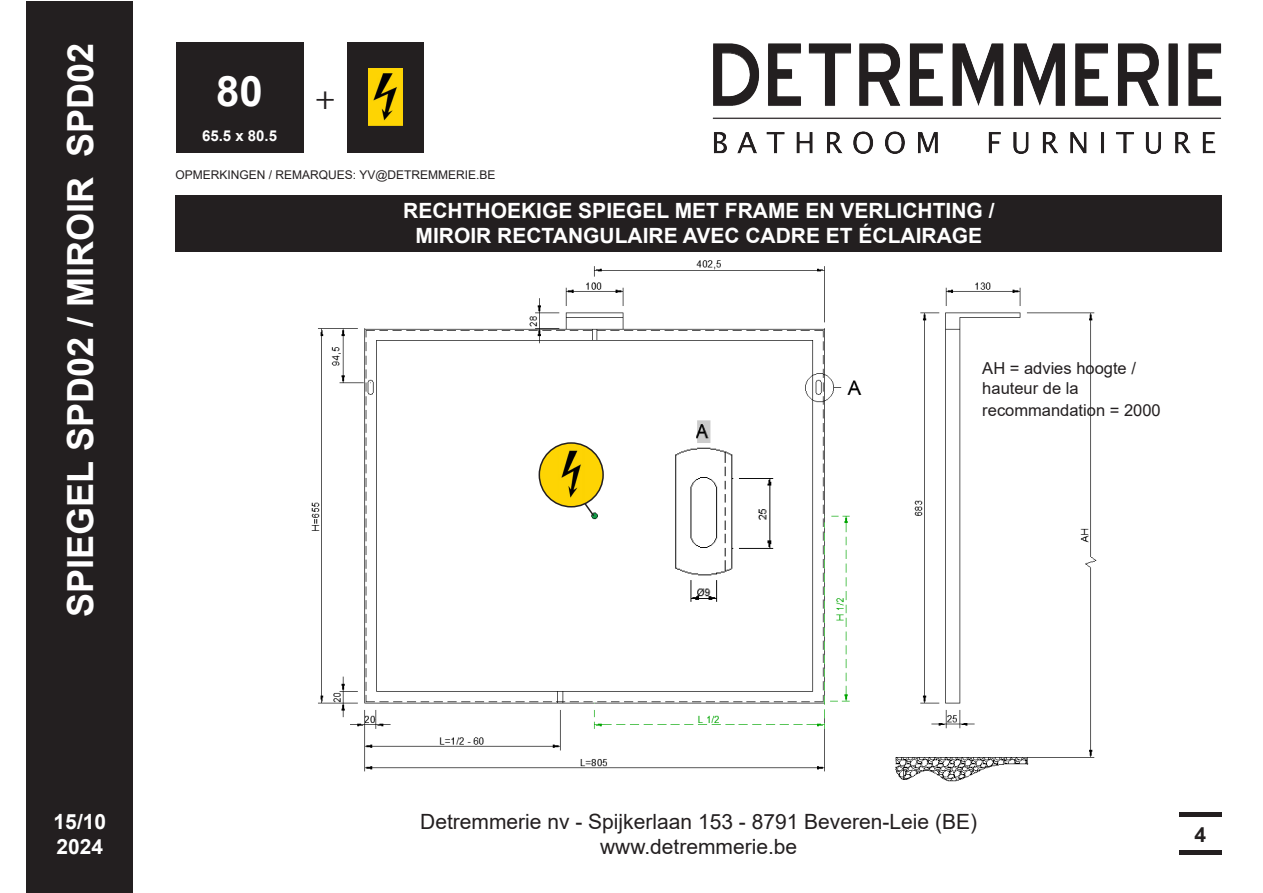
<style>
.page{position:relative;width:1263px;height:893px;background:#fff}
.page>*{position:absolute;margin:0;border:0;box-sizing:border-box;transform-origin:0 0}
.t1{font:700 42px "Arial";color:#fff}
.t2{font:700 36px "Arial";color:#fff}
.t3{font:36px "Minion Pro";color:#231f20}
.t4{font:700 21px/25.2px "Arial";color:#fff}
.t5{font:21px/25.2px "Arial";color:#231f20;text-align:center}
.t6{font:700 21px "Arial";color:#231f20}
.t7{font:16.5px "Arial";color:#231f20}
.t8{font:700 15px "Arial";color:#fff}
.t9{font:12px "Arial";color:#231f20}
</style>
<div class="page">
<div style="left:27px;top:1px;width:106px;height:892px;background:#231f20"></div>
<hr style="left:1179px;top:813px;width:43px;height:4px;background:#231f20">
<hr style="left:1179px;top:851px;width:43px;height:4px;background:#231f20">
<img style="left:311px;top:260px;width:786px;height:522px">
<img style="left:712px;top:43px;width:510px;height:110px">
<div style="left:176px;top:196px;width:1046px;height:55px;background:#231f20"></div>
<div style="left:176px;top:43px;width:127px;height:110px;background:#231f20"></div>
<img style="left:661px;top:409px;width:115px;height:206px">
<div style="left:347px;top:43px;width:77px;height:110px;background:#231f20"></div>
<img style="left:368px;top:68px;width:35px;height:58px">
<div style="left:539px;top:443px;width:64px;height:64px;background:#fed403;border-radius:50%"></div>
<div style="left:538px;top:442px;width:66px;height:65px;border:2px solid #231f20;border-radius:50%"></div>
<svg style="left:583px;top:501px;width:13px;height:17px"></svg>
<img style="left:561px;top:450px;width:20px;height:48px">
<h2 class="t2" style="left:55px;top:617px;width:575px;rotate:-90deg">SPIEGEL SPD02 / MIROIR SPD02</h2>
<p class="t1" style="left:216px;top:61px;width:48px">80</p>
<p class="t8" style="left:202px;top:125px;width:77px">65.5 x 80.5</p>
<p class="t3" style="left:315px;top:73px;width:22px">+</p>
<p class="t9" style="left:176px;top:167px;width:322px">OPMERKINGEN / REMARQUES: YV@DETREMMERIE.BE</p>
<p class="t4" style="left:403px;top:199px;width:593px">RECHTHOEKIGE SPIEGEL MET FRAME EN VERLICHTING /</p>
<p class="t4" style="left:416px;top:224px;width:568px">MIROIR RECTANGULAIRE AVEC CADRE ET ÉCLAIRAGE</p>
<p class="t7" style="left:982px;top:357px;width:155px">AH = advies hoogte /</p>
<p class="t7" style="left:982px;top:377px;width:98px">hauteur de la</p>
<p class="t7" style="left:982px;top:398px;width:180px">recommandation = 2000</p>
<p class="t4" style="left:54px;top:809px;width:54px">15/10<br>2024</p>
<p class="t5" style="left:420px;top:809px;width:558px">Detremmerie nv - Spijkerlaan 153 - 8791 Beveren-Leie (BE) www.detremmerie.be</p>
<p class="t6" style="left:1194px;top:819px;width:13px">4</p>
</div>
